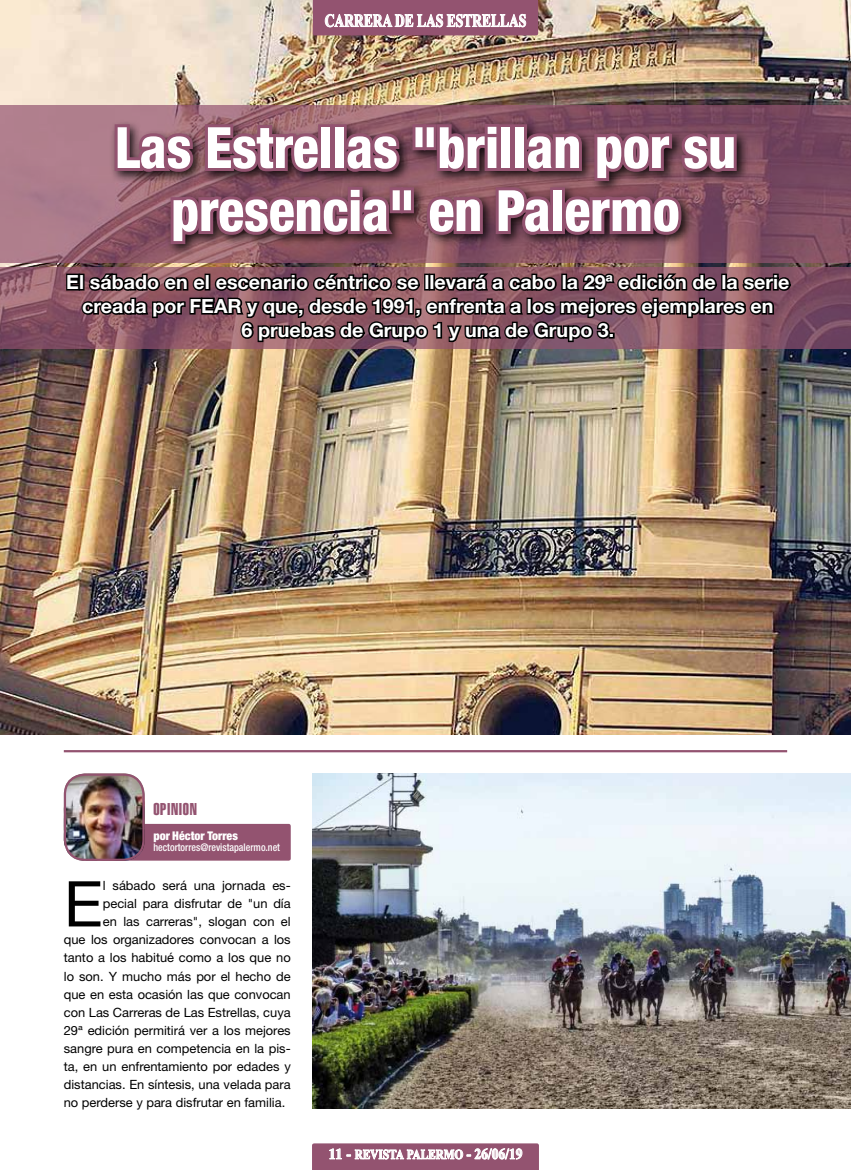
<style>
.page{position:relative;width:851px;height:1170px;background:#fff}
.page>*{position:absolute;margin:0;border:0;box-sizing:border-box;transform-origin:0 0}
.t1{font:63.15px "Helvetica Neue LT Std";color:#000}
.t2{font:800 condensed 57px/63px "Helvetica Neue LT Std";letter-spacing:-.005em;color:#fff;text-align:center;scale:.95 1}
.t3{font:700 19.5px/24px "Helvetica Neue LT Std";color:#fff;text-align:center}
.t4{font:700 18px "Times New Roman";color:#fff;scale:.75 1}
.t5{font:16.8px "Helvetica LT Std Extra Comp";letter-spacing:.035em;color:#935370}
.t6{font:700 13.5px "Times New Roman";color:#fff;scale:.83 1}
.t7{font:12.75px "Helvetica Neue LT Std";color:#000}
.t8{font:900 condensed 12px "Helvetica Neue LT Std";color:#fff}
.t9{font:500 condensed 10.5px "Helvetica Neue LT Std";color:#fff;scale:.95 1}
.s1{font-size:15px}
</style>
<div class="page">
<svg style="left:312px;top:1143px;width:227px;height:26px;background:#a67289"></svg>
<img style="left:0;top:0;width:850px;height:734px">
<svg style="left:313px;top:0;width:225px;height:35px;background:#a36d85"></svg>
<hr style="left:64px;top:750px;width:723px;height:2px;background:#935370">
<svg style="left:0;top:105px;width:850px;height:158px;background:#936173"></svg>
<div style="left:109px;top:119px;width:640px;height:138px;background:#000;opacity:.85"></div>
<svg style="left:112px;top:121px;width:627px;height:126px;background:#7e4b5e"></svg>
<img style="left:312px;top:773px;width:538px;height:335px">
<svg style="left:0;top:267px;width:850px;height:82px;background:#845365"></svg>
<svg style="left:65px;top:271px;width:727px;height:82px;background:#5c3c43"></svg>
<div style="left:114px;top:823px;width:177px;height:37px;background:#935370;border-radius:2px"></div>
<img style="left:64px;top:776px;width:81px;height:84px">
<div style="left:64px;top:773px;width:81px;height:87px;border:2px solid #935370;border-radius:20px"></div>
<svg style="left:151px;top:823px;width:48px;height:1px"></svg>
<h3 class="t4" style="left:324px;top:8px;width:270px">CARRERA DE LAS ESTRELLAS</h3>
<h2 class="t2" style="left:115px;top:115px;width:655px">Las Estrellas "brillan por su presencia" en Palermo</h2>
<h3 class="t3" style="left:66px;top:270px;width:724px">El sábado en el escenario céntrico se llevará a cabo la 29ª edición de la serie creada por FEAR y que, desde 1991, enfrenta a los mejores ejemplares en<br>6 pruebas de Grupo 1 y una de Grupo 3.</h3>
<h3 class="t5" style="left:153px;top:799px;width:45px">OPINION</h3>
<p class="t8" style="left:153px;top:828px;width:86px">por Héctor Torres</p>
<p class="t9" style="left:153px;top:841px;width:135px">hectortorres@revistapalermo.net</p>
<h1 class="t1" style="left:64px;top:866px;width:40px">E</h1>
<p class="t7" style="left:103px;top:878px;width:189px">l sábado será una jornada es-</p>
<p class="t7" style="left:103px;top:896px;width:189px">pecial para disfrutar de "un día</p>
<p class="t7" style="left:103px;top:914px;width:189px">en las carreras", slogan con el</p>
<p class="t7" style="left:64px;top:932px;width:228px">que los organizadores convocan a los</p>
<p class="t7" style="left:64px;top:950px;width:228px">tanto a los habitué como a los que no</p>
<p class="t7" style="left:64px;top:968px;width:228px">lo son. Y mucho más por el hecho de</p>
<p class="t7" style="left:64px;top:986px;width:228px">que en esta ocasión las que convocan</p>
<p class="t7" style="left:64px;top:1004px;width:228px">con Las Carreras de Las Estrellas, cuya</p>
<p class="t7" style="left:64px;top:1022px;width:228px">29ª edición permitirá ver a los mejores</p>
<p class="t7" style="left:64px;top:1040px;width:228px">sangre pura en competencia en la pis-</p>
<p class="t7" style="left:64px;top:1058px;width:228px">ta, en un enfrentamiento por edades y</p>
<p class="t7" style="left:64px;top:1076px;width:228px">distancias. En síntesis, una velada para</p>
<p class="t7" style="left:64px;top:1094px;width:223px">no perderse y para disfrutar en familia.</p>
<p class="t6" style="left:328px;top:1144px;width:235px"><span class="s1">11 -</span> REVISTA PALERMO <span class="s1">- 26/06/19</span></p>
</div>
